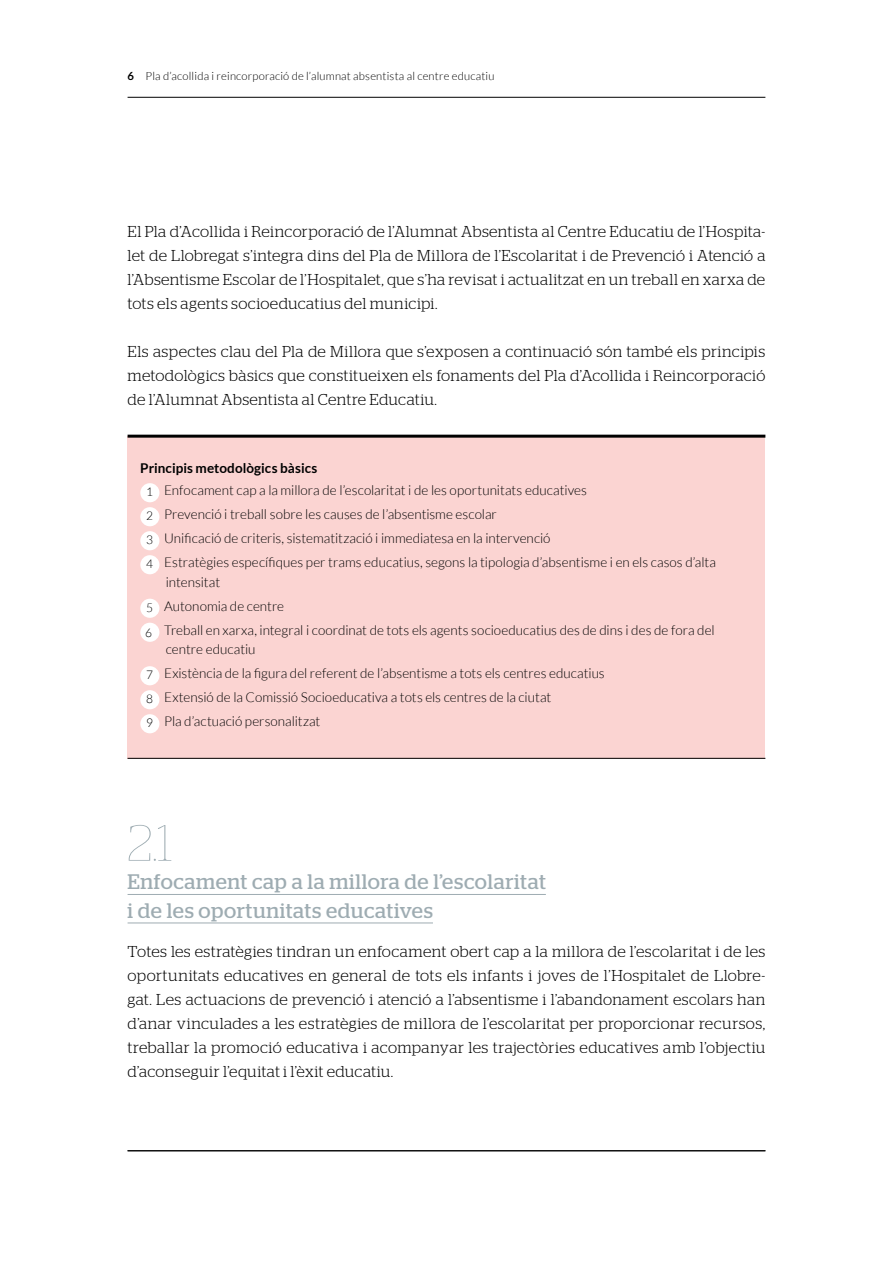
<style>
.page{position:relative;width:893px;height:1263px;background:#fff}
.page>*{position:absolute;margin:0;border:0;box-sizing:border-box;transform-origin:0 0}
.XX_Numero{font:100 51px "Stag";color:#9eacb2}
.XX_Subrallat_linea{font:21px/28.5px "Stag";letter-spacing:.03em;color:#9eacb2}
.Text_Stag{font:300 15.75px/24px "Stag";letter-spacing:.025em;color:#000;text-align:justify}
.Gràfiques_-_Lato{font:300 13.5px/19.5px "Lato";color:#000}
.Gràfiques_-_Lato-2{font:700 13.5px "Lato";color:#000}
.t1{font:300 12px "Lato";color:#000}
.t2{font:300 11.25px "Lato";letter-spacing:.015em;color:#000}
.s1{font-weight:700}
</style>
<div class="page">
<hr style="left:128px;top:97px;width:637px;height:1px;background:#000">
<hr style="left:128px;top:1150px;width:637px;height:1px;background:#000">
<hr style="left:128px;top:894px;width:418px;height:1px;background:#9eacb2">
<hr style="left:128px;top:922px;width:305px;height:1px;background:#9eacb2">
<div style="left:128px;top:436px;width:637px;height:322px;background:#fbd4d2"></div>
<hr style="left:128px;top:435px;width:637px;height:3px;background:#000">
<hr style="left:128px;top:758px;width:637px;height:1px;background:#000">
<div style="left:140px;top:483px;width:19px;height:19px;background:#fff;border-radius:50%"></div>
<div style="left:140px;top:507px;width:19px;height:19px;background:#fff;border-radius:50%"></div>
<div style="left:140px;top:531px;width:19px;height:19px;background:#fff;border-radius:50%"></div>
<div style="left:140px;top:555px;width:19px;height:19px;background:#fff;border-radius:50%"></div>
<div style="left:140px;top:599px;width:19px;height:19px;background:#fff;border-radius:50%"></div>
<div style="left:140px;top:623px;width:19px;height:19px;background:#fff;border-radius:50%"></div>
<div style="left:140px;top:666px;width:19px;height:19px;background:#fff;border-radius:50%"></div>
<div style="left:140px;top:690px;width:19px;height:19px;background:#fff;border-radius:50%"></div>
<div style="left:140px;top:714px;width:19px;height:19px;background:#fff;border-radius:50%"></div>
<p class="t2" style="left:128px;top:70px;width:368px"><span class="s1">6</span> Pla d’acollida i reincorporació de l’alumnat absentista al centre educatiu</p>
<p class="Text_Stag" style="left:128px;top:219px;width:639px">El Pla d’Acollida i Reincorporació de l’Alumnat Absentista al Centre Educatiu de l’Hospita&shy;let de Llobregat s’integra dins del Pla de Millora de l’Escolaritat i de Prevenció i Atenció a l’Absentisme Escolar de l’Hospitalet, que s’ha revisat i actualitzat en un treball en xarxa de tots els agents socioeducatius del municipi.</p>
<p class="Text_Stag" style="left:128px;top:339px;width:639px">Els aspectes clau del Pla de Millora que s’exposen a continuació són també els principis metodològics bàsics que constitueixen els fonaments del Pla d’Acollida i Reincorporació de l’Alumnat Absentista al Centre Educatiu.</p>
<p class="Gràfiques_-_Lato-2" style="left:140px;top:460px;width:179px">Principis metodològics bàsics</p>
<p class="t1" style="left:146px;top:485px;width:8px">1</p>
<p class="Gràfiques_-_Lato" style="left:164px;top:480px;width:425px">Enfocament cap a la millora de l’escolaritat i de les oportunitats educatives</p>
<p class="t1" style="left:146px;top:509px;width:8px">2</p>
<p class="Gràfiques_-_Lato" style="left:164px;top:504px;width:334px">Prevenció i treball sobre les causes de l’absentisme escolar</p>
<p class="t1" style="left:146px;top:533px;width:8px">3</p>
<p class="Gràfiques_-_Lato" style="left:164px;top:528px;width:388px">Unificació de criteris, sistematització i immediatesa en la intervenció</p>
<p class="t1" style="left:146px;top:557px;width:8px">4</p>
<p class="Gràfiques_-_Lato" style="left:164px;top:552px;width:554px">Estratègies específiques per trams educatius, segons la tipologia d’absentisme i en els casos d’alta intensitat</p>
<p class="t1" style="left:146px;top:601px;width:8px">5</p>
<p class="Gràfiques_-_Lato" style="left:164px;top:596px;width:122px">Autonomia de centre</p>
<p class="t1" style="left:145px;top:626px;width:8px">6</p>
<p class="Gràfiques_-_Lato" style="left:164px;top:620px;width:552px">Treball en xarxa, integral i coordinat de tots els agents socioeducatius des de dins i des de fora del centre educatiu</p>
<p class="t1" style="left:146px;top:668px;width:8px">7</p>
<p class="Gràfiques_-_Lato" style="left:164px;top:663px;width:442px">Existència de la figura del referent de l’absentisme a tots els centres educatius</p>
<p class="t1" style="left:146px;top:692px;width:8px">8</p>
<p class="Gràfiques_-_Lato" style="left:164px;top:687px;width:389px">Extensió de la Comissió Socioeducativa a tots els centres de la ciutat</p>
<p class="t1" style="left:146px;top:716px;width:8px">9</p>
<p class="Gràfiques_-_Lato" style="left:164px;top:711px;width:158px">Pla d’actuació personalitzat</p>
<p class="XX_Numero" style="left:128px;top:815px;width:46px">2.1</p>
<p class="XX_Subrallat_linea" style="left:128px;top:867px;width:420px">Enfocament cap a la millora de l’escolaritat i de les oportunitats educatives</p>
<p class="Text_Stag" style="left:128px;top:939px;width:639px">Totes les estratègies tindran un enfocament obert cap a la millora de l’escolaritat i de les oportunitats educatives en general de tots els infants i joves de l’Hospitalet de Llobre&shy;gat. Les actuacions de prevenció i atenció a l’absentisme i l’abandonament escolars han d’anar vinculades a les estratègies de millora de l’escolaritat per proporcionar recursos, treballar la promoció educativa i acompanyar les trajectòries educatives amb l’objectiu d’aconseguir l’equitat i l’èxit educatiu.</p>
</div>
